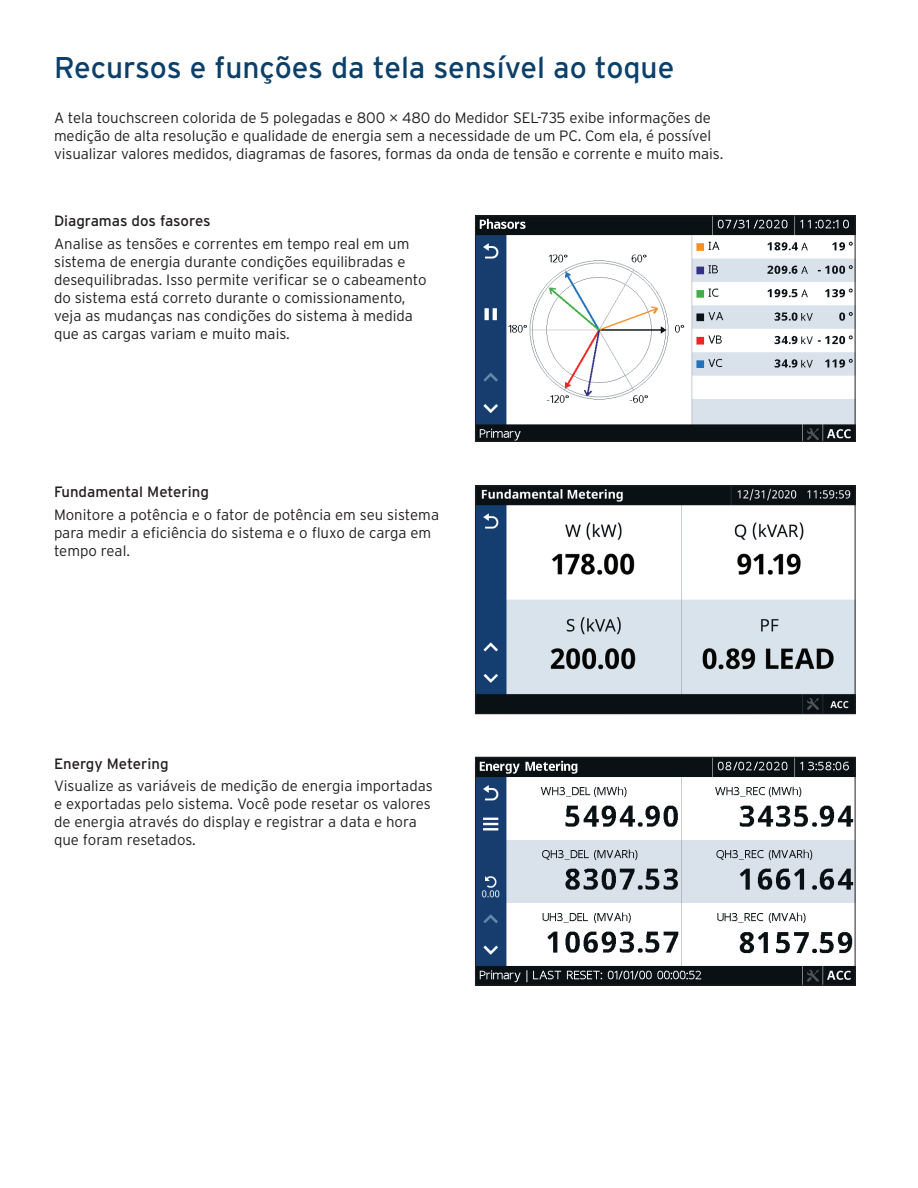
<style>
.page{position:relative;width:918px;height:1188px;background:#fff}
.page>*{position:absolute;margin:0;border:0;box-sizing:border-box;transform-origin:0 0}
.t1{font:30px "Interstate Poly";color:#0b406a}
.t2{font:300 15px/18px "Interstate Poly";letter-spacing:-.005em;color:#231f20}
.t3{font:15px "Interstate Poly";color:#231f20}
</style>
<div class="page">
<img style="left:477px;top:217px;width:377px;height:223px">
<div style="left:475px;top:215px;width:381px;height:227px;border:1px solid #231f20"></div>
<img style="left:477px;top:487px;width:377px;height:225px">
<div style="left:475px;top:485px;width:381px;height:229px;border:1px solid #231f20"></div>
<img style="left:477px;top:759px;width:377px;height:224px">
<div style="left:475px;top:757px;width:381px;height:228px;border:1px solid #231f20"></div>
<h1 class="t1" style="left:54px;top:46px;width:622px">Recursos e funções da tela sensível ao toque</h1>
<p class="t2" style="left:54px;top:108px;width:671px">A tela touchscreen colorida de 5 polegadas e 800 480 do Medidor SEL-735 exibe informações de medição de alta resolução e qualidade de energia sem a necessidade de um PC. Com ela, é possível visualizar valores medidos, diagramas de fasores, formas da onda de tensão e corrente e muito mais.</p>
<p class="t3" style="left:54px;top:210px;width:158px">Diagramas dos fasores</p>
<p class="t2" style="left:54px;top:234px;width:374px">Analise as tensões e correntes em tempo real em um sistema de energia durante condições equilibradas e desequilibradas. Isso permite verificar se o cabeamento do sistema está correto durante o comissionamento, veja as mudanças nas condições do sistema à medida que as cargas variam e muito mais.</p>
<p class="t3" style="left:54px;top:482px;width:156px">Fundamental Metering</p>
<p class="t2" style="left:54px;top:505px;width:387px">Monitore a potência e o fator de potência em seu sistema para medir a eficiência do sistema e o fluxo de carga em tempo real.</p>
<p class="t3" style="left:54px;top:753px;width:116px">Energy Metering</p>
<p class="t2" style="left:54px;top:776px;width:380px">Visualize as variáveis de medição de energia importadas e exportadas pelo sistema. Você pode resetar os valores de energia através do display e registrar a data e hora que foram resetados.</p>
</div>
